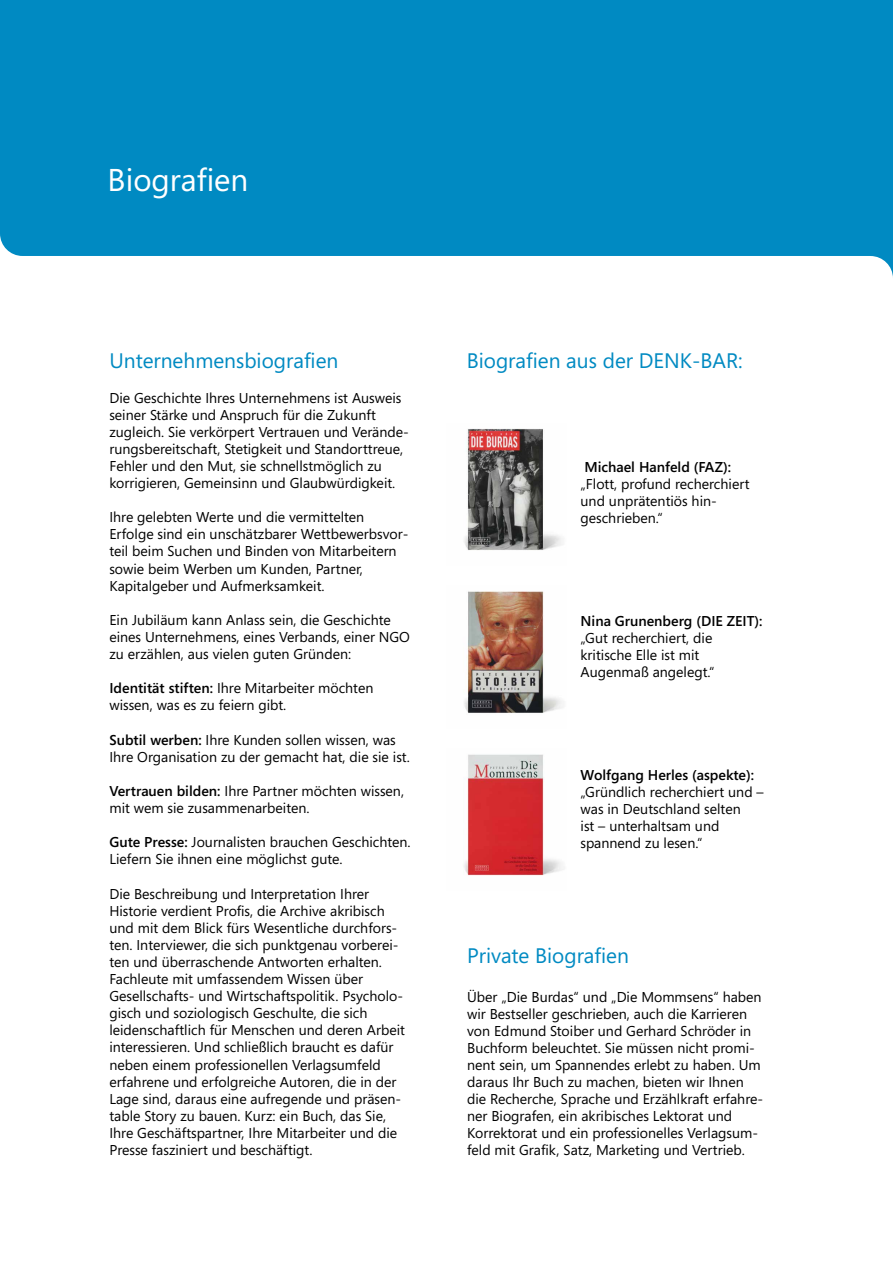
<style>
.page{position:relative;width:893px;height:1263px;background:#fff}
.page>*{position:absolute;margin:0;border:0;box-sizing:border-box;transform-origin:0 0}
.t1{font:31.5px "Segoe";color:#fff}
.t2{font:21px "Segoe";color:#008ac2}
.t3{font:14.25px/17.1px "Segoe";color:#000}
.t4{font:600 14.25px "Segoe";color:#000}
.s1{font-weight:600}
</style>
<div class="page">
<img style="left:464px;top:428px;width:99px;height:122px">
<img style="left:464px;top:591px;width:99px;height:122px">
<img style="left:463px;top:754px;width:101px;height:122px">
<svg style="left:0;top:0;width:893px;height:277px;background:#1392c6"></svg>
<h1 class="t1" style="left:108px;top:159px;width:142px">Biografien</h1>
<h2 class="t2" style="left:109px;top:346px;width:230px">Unternehmensbiografien</h2>
<p class="t3" style="left:109px;top:389px;width:301px">Die Geschichte Ihres Unternehmens ist Ausweis seiner Stärke und Anspruch für die Zukunft zugleich. Sie verkörpert Vertrauen und Verände&shy;rungsbereitschaft, Stetigkeit und Standorttreue, Fehler und den Mut, sie schnellstmöglich zu korrigieren, Gemeinsinn und Glaubwürdigkeit.</p>
<p class="t3" style="left:109px;top:508px;width:300px">Ihre gelebten Werte und die vermittelten Erfolge sind ein unschätzbarer Wettbewerbsvor&shy;teil beim Suchen und Binden von Mitarbeitern sowie beim Werben um Kunden, Partner, Kapitalgeber und Aufmerksamkeit.</p>
<p class="t3" style="left:109px;top:611px;width:302px">Ein Jubiläum kann Anlass sein, die Geschichte eines Unternehmens, eines Verbands, einer NGO zu erzählen, aus vielen guten Gründen:</p>
<p class="t3" style="left:109px;top:679px;width:265px"><span class="s1">Identität stiften:</span> Ihre Mitarbeiter möchten wissen, was es zu feiern gibt.</p>
<p class="t3" style="left:109px;top:731px;width:302px"><span class="s1">Subtil werben:</span> Ihre Kunden sollen wissen, was<br>Ihre Organisation zu der gemacht hat, die sie ist.</p>
<p class="t3" style="left:109px;top:782px;width:296px"><span class="s1">Vertrauen bilden:</span> Ihre Partner möchten wissen, mit wem sie zusammenarbeiten.</p>
<p class="t3" style="left:109px;top:833px;width:303px"><span class="s1">Gute Presse:</span> Journalisten brauchen Geschichten.<br>Liefern Sie ihnen eine möglichst gute.</p>
<p class="t3" style="left:109px;top:884px;width:297px">Die Beschreibung und Interpretation Ihrer Historie verdient Profis, die Archive akribisch und mit dem Blick fürs Wesentliche durchfors&shy;ten. Interviewer, die sich punktgenau vorberei&shy;ten und überraschende Antworten erhalten.<br>Fachleute mit umfassendem Wissen über Gesellschafts- und Wirtschaftspolitik. Psycholo&shy;gisch und soziologisch Geschulte, die sich leidenschaftlich für Menschen und deren Arbeit interessieren. Und schließlich braucht es dafür neben einem professionellen Verlagsumfeld erfahrene und erfolgreiche Autoren, die in der Lage sind, daraus eine aufregende und präsen&shy;table Story zu bauen. Kurz: ein Buch, das Sie, Ihre Geschäftspartner, Ihre Mitarbeiter und die Presse fasziniert und beschäftigt.</p>
<h2 class="t2" style="left:467px;top:346px;width:278px">Biografien aus der DENK-BAR:</h2>
<p class="t4" style="left:584px;top:459px;width:148px">Michael Hanfeld (FAZ):</p>
<p class="t3" style="left:581px;top:475px;width:170px">„Flott, profund recherchiert und unprätentiös hin&shy;geschrieben.“</p>
<p class="t4" style="left:581px;top:613px;width:183px">Nina Grunenberg (DIE ZEIT):</p>
<p class="t3" style="left:581px;top:629px;width:136px">„Gut recherchiert, die kritische Elle ist mit<br>Augenmaß angelegt.“</p>
<p class="t4" style="left:581px;top:767px;width:175px">Wolfgang Herles (aspekte):</p>
<p class="t3" style="left:581px;top:783px;width:185px">„Gründlich recherchiert und – was in Deutschland selten<br>ist – unterhaltsam und spannend zu lesen.“</p>
<h2 class="t2" style="left:467px;top:941px;width:163px">Private Biografien</h2>
<p class="t3" style="left:467px;top:987px;width:297px">Über „Die Burdas“ und „Die Mommsens“ haben wir Bestseller geschrieben, auch die Karrieren von Edmund Stoiber und Gerhard Schröder in Buchform beleuchtet. Sie müssen nicht promi&shy;nent sein, um Spannendes erlebt zu haben. Um daraus Ihr Buch zu machen, bieten wir Ihnen die Recherche, Sprache und Erzählkraft erfahre&shy;ner Biografen, ein akribisches Lektorat und Korrektorat und ein professionelles Verlagsum&shy;feld mit Grafik, Satz, Marketing und Vertrieb.</p>
</div>
